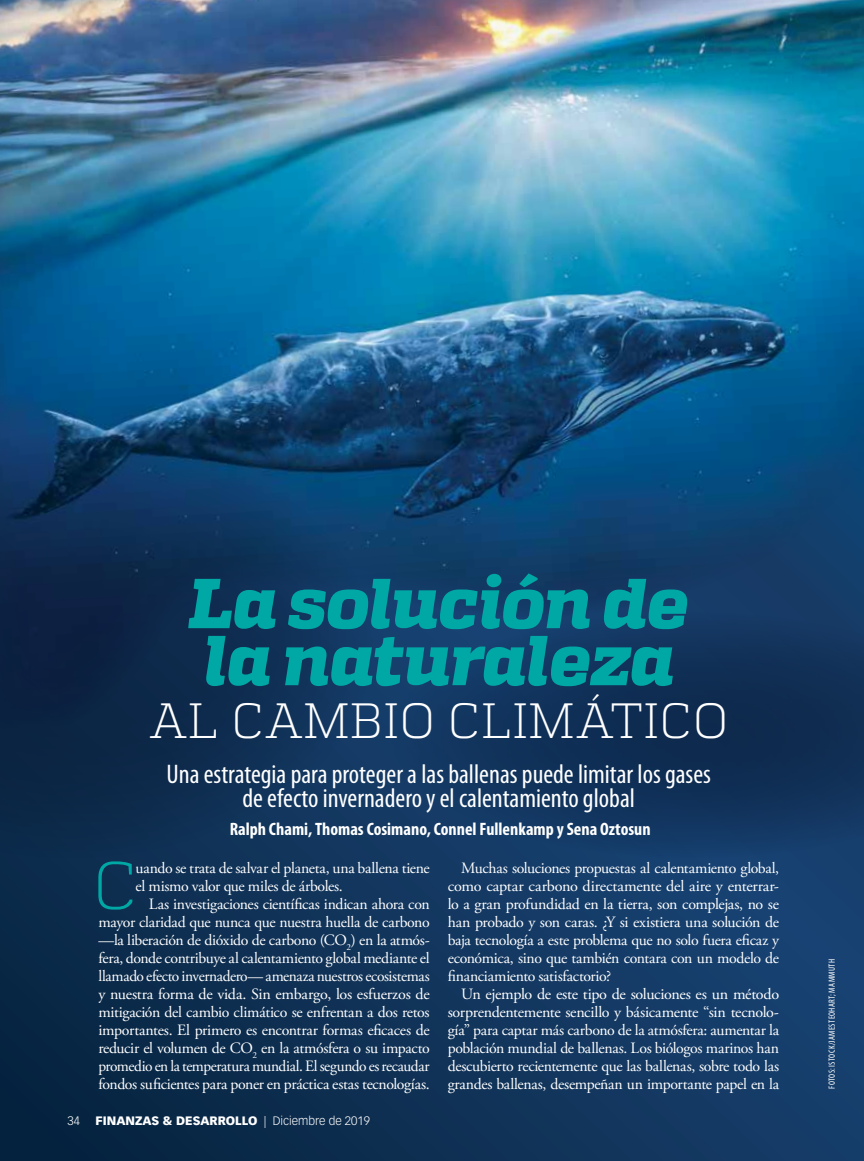
<style>
.page{position:relative;width:864px;height:1161px;background:#fff}
.page>*{position:absolute;margin:0;border:0;box-sizing:border-box;transform-origin:0 0}
.t1{font:italic 800 70.5px/57px "Quadon";letter-spacing:-.01em;color:#00a8a5}
.t2{font:300 67.2px "Quadon";color:#00a8a5}
.t3{font:300 49.5px "Quadon";letter-spacing:.005em;color:#fff}
.t4{font:condensed 27px/24px "Myriad Pro";color:#fff;text-align:center}
.t5{font:700 condensed 18px "Myriad Pro";color:#fff}
.t6{font:15.75px/18px "Adobe Garamond Pro";letter-spacing:-.02em;color:#fff;text-align:justify}
.t7{font:900 12px "Vectora LT Std";color:#fff}
.t8{font:300 12px "Vectora LT Std";color:#fff}
.t9{font:condensed 9px "Myriad Pro";letter-spacing:.04em;color:#fff}
.s1{font-weight:300}
</style>
<div class="page">
<div style="left:0;top:0;width:864px;height:1161px;background:linear-gradient(to right,#082643,#184272)"></div>
<svg style="left:390px;top:729px;width:474px;height:129px;background:#11345d"></svg>
<img style="left:0;top:0;width:864px;height:729px">
<svg style="left:0;top:432px;width:374px;height:426px;background:#0e2f55"></svg>
<h1 class="t1" style="left:189px;top:577px;width:501px">La solución de la naturaleza</h1>
<h3 class="t3" style="left:149px;top:693px;width:581px">AL CAMBIO CLIMÁTICO</h3>
<h3 class="t4" style="left:166px;top:763px;width:546px">Una estrategia para proteger a las ballenas puede limitar los gases de efecto invernadero y el calentamiento global</h3>
<p class="t5" style="left:230px;top:819px;width:422px">Ralph Chami, Thomas Cosimano, Connel Fullenkamp y Sena Oztosun</p>
<h2 class="t2" style="left:93px;top:848px;width:46px">C</h2>
<p class="t6" style="left:135px;top:860px;width:296px">uando se trata de salvar el planeta, una ballena tiene el mismo valor que miles de árboles.</p>
<p class="t6" style="left:98px;top:896px;width:333px;text-indent:51px">Las investigaciones científicas indican ahora con mayor claridad que nunca que nuestra huella de carbono —la liberación de dióxido de carbono (CO<sub>2</sub>) en la atmós&shy;fera, donde contribuye al calentamiento global mediante el llamado efecto invernadero— amenaza nuestros ecosistemas y nuestra forma de vida. Sin embargo, los esfuerzos de mitigación del cambio climático se enfrentan a dos retos importantes. El primero es encontrar formas eficaces de reducir el volumen de CO<sub>2</sub> en la atmósfera o su impacto promedio en la temperatura mundial. El segundo es recaudar fondos suficientes para poner en práctica estas tecnologías.</p>
<p class="t8" style="left:68px;top:1114px;width:14px">34</p>
<p class="t7" style="left:96px;top:1113px;width:276px">FINANZAS &amp; DESARROLLO <span class="s1">| Diciembre de 2019</span></p>
<p class="t6" style="left:448px;top:860px;width:333px;text-indent:14px">Muchas soluciones propuestas al calentamiento global, como captar carbono directamente del aire y enterrar&shy;lo a gran profundidad en la tierra, son complejas, no se han probado y son caras. ¿Y si existiera una solución de baja tecnología a este problema que no solo fuera eficaz y económica, sino que también contara con un modelo de financiamiento satisfactorio?</p>
<p class="t6" style="left:448px;top:986px;width:333px;text-indent:14px">Un ejemplo de este tipo de soluciones es un método sorprendentemente sencillo y básicamente “sin tecnolo&shy;gía” para captar más carbono de la atmósfera: aumentar la población mundial de ballenas. Los biólogos marinos han descubierto recientemente que las ballenas, sobre todo las grandes ballenas, desempeñan un importante papel en la</p>
<p class="t9" style="left:827px;top:1089px;width:132px;rotate:-90deg">FOTOS: ISTOCK/JAMESTEOHART; MAMMUTH</p>
</div>
